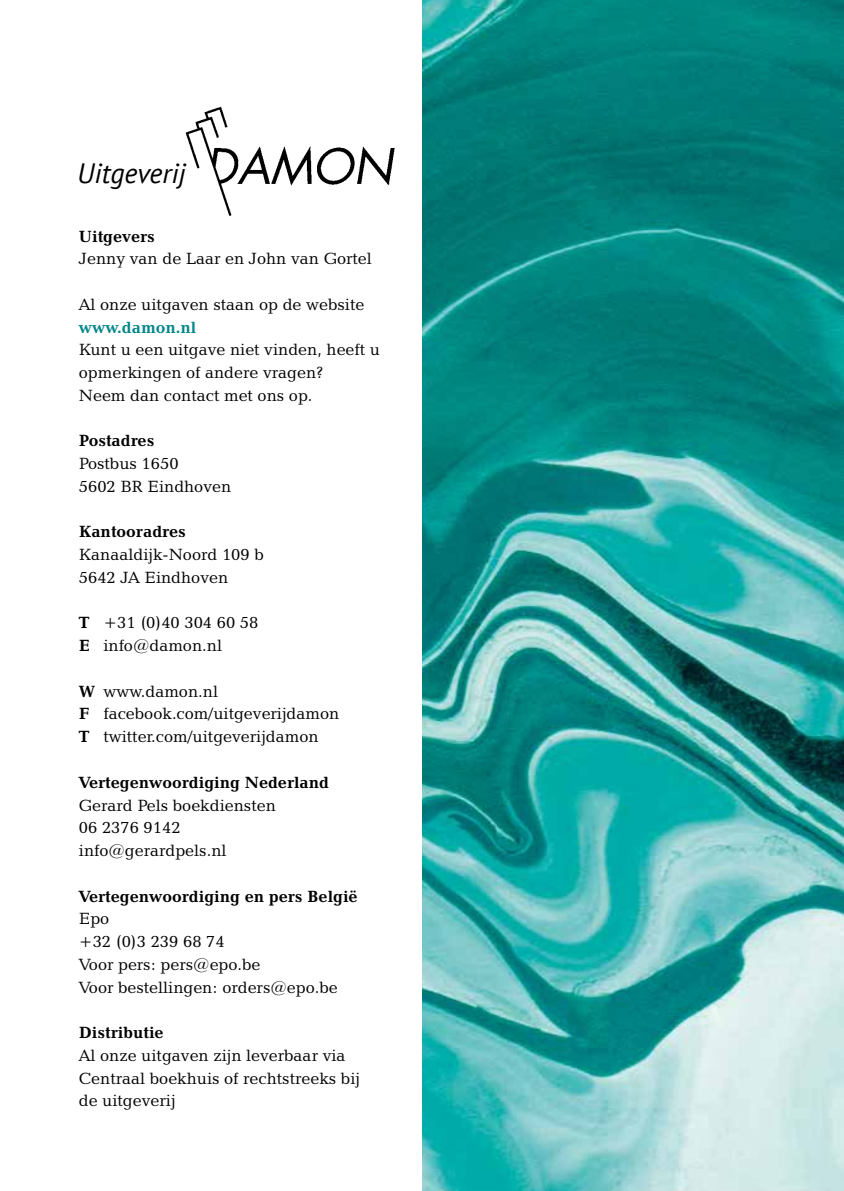
<style>
.page{position:relative;width:844px;height:1191px;background:#fff}
.page>*{position:absolute;margin:0;border:0;box-sizing:border-box;transform-origin:0 0}
.t1{font:italic 28px "PT Sans";color:#000}
.t2{font:16.62px/22.8px "Candida BT";color:#000}
.t3{font:700 16.62px "Candida BT";color:#000}
.t4{font:700 16.62px "Candida BT";color:#008689}
.s1{font-weight:700}
</style>
<div class="page">
<img style="left:422px;top:0;width:421px;height:1191px">
<img style="left:185px;top:106px;width:210px;height:110px">
<h1 class="t1" style="left:77px;top:155px;width:110px">Uitgeverij</h1>
<p class="t3" style="left:79px;top:226px;width:77px">Uitgevers</p>
<p class="t2" style="left:79px;top:247px;width:294px">Jenny van de Laar en John van Gortel</p>
<p class="t2" style="left:79px;top:292px;width:287px">Al onze uitgaven staan op de website</p>
<p class="t4" style="left:79px;top:317px;width:119px">www.damon.nl</p>
<p class="t2" style="left:79px;top:338px;width:302px">Kunt u een uitgave niet vinden, heeft u opmerkingen of andere vragen?<br>Neem dan contact met ons op.</p>
<p class="t3" style="left:79px;top:430px;width:77px">Postadres</p>
<p class="t2" style="left:79px;top:452px;width:154px">Postbus 1650<br>5602 BR Eindhoven</p>
<p class="t3" style="left:79px;top:521px;width:108px">Kantooradres</p>
<p class="t2" style="left:79px;top:543px;width:186px">Kanaaldijk-Noord 109 b<br>5642 JA Eindhoven</p>
<p class="t2" style="left:79px;top:611px;width:181px"><span class="s1">T</span> +31 (0)40 304 60 58<br><span class="s1">E</span> info@damon.nl</p>
<p class="t2" style="left:79px;top:679px;width:262px"><span class="s1">W</span> www.damon.nl<br><span class="s1">F</span> facebook.com/uitgeverijdamon<br><span class="s1">T</span> twitter.com/uitgeverijdamon</p>
<p class="t3" style="left:79px;top:772px;width:252px">Vertegenwoordiging Nederland</p>
<p class="t2" style="left:79px;top:793px;width:198px">Gerard Pels boekdiensten<br>06 2376 9142 info@gerardpels.nl</p>
<p class="t3" style="left:79px;top:885px;width:280px">Vertegenwoordiging en pers België</p>
<p class="t2" style="left:79px;top:907px;width:260px">Epo<br>+32 (0)3 239 68 74<br>Voor pers: pers@epo.be<br>Voor bestellingen: orders@epo.be</p>
<p class="t3" style="left:79px;top:1022px;width:86px">Distributie</p>
<p class="t2" style="left:79px;top:1043px;width:282px">Al onze uitgaven zijn leverbaar via<br>Centraal boekhuis of rechtstreeks bij de uitgeverij</p>
</div>
